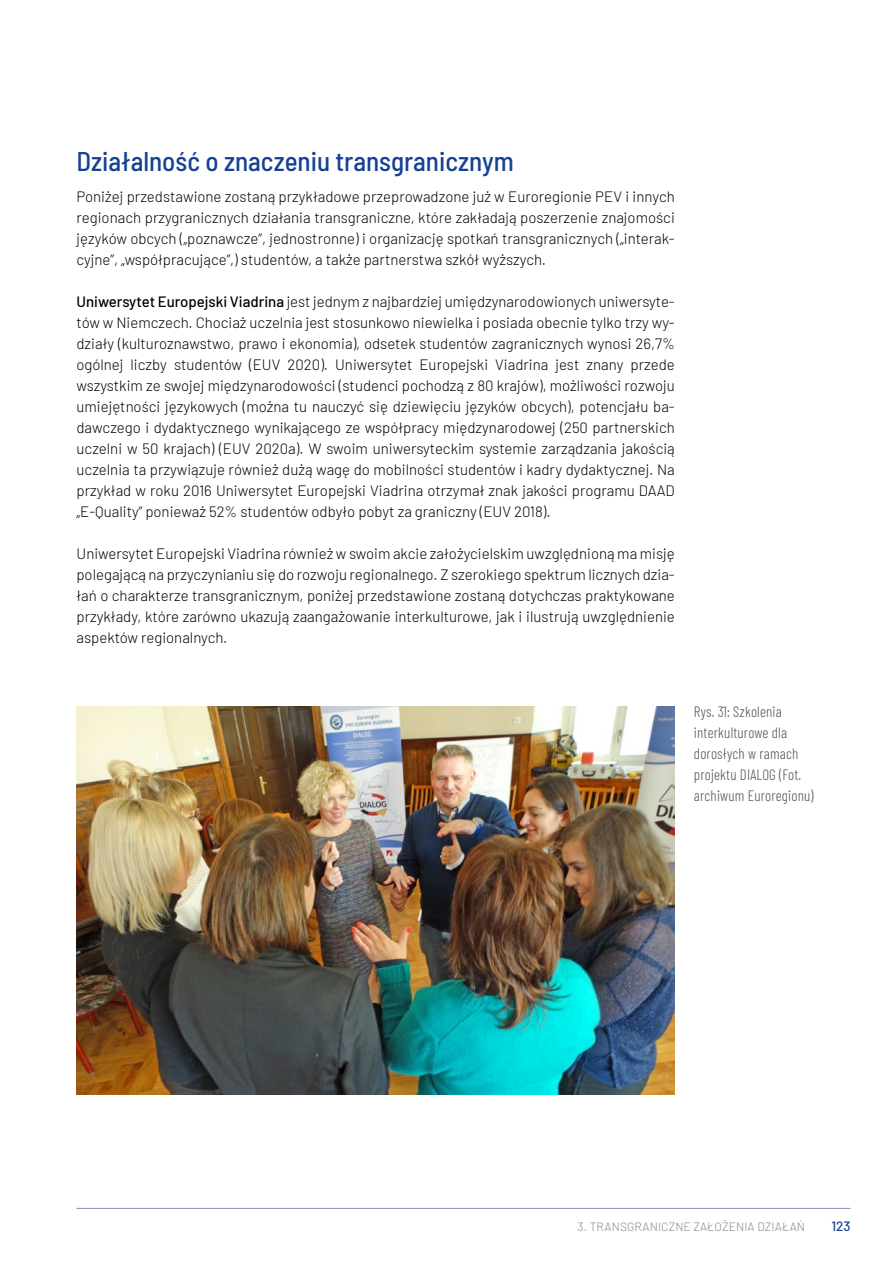
<style>
.page{position:relative;width:893px;height:1263px;background:#fff}
.page>*{position:absolute;margin:0;border:0;box-sizing:border-box;transform-origin:0 0}
.Zwischentitel{font:500 semi-condensed 27px "Barlow";color:#164194}
.Fließtext_polnisch{font:300 15px/21px "Barlow";color:#000;text-align:justify}
.Bildunterschrift{font:300 15px/21px "Barlow Condensed";letter-spacing:.01em;color:#575756}
.t1{font:500 13.5px "Barlow";color:#164194}
.Kolumnentitel{font:300 12px "Barlow";letter-spacing:.01em;color:#878787}
.s1{font-weight:500}
</style>
<div class="page">
<hr style="left:77px;top:1208px;width:773px;height:1px;background:#8f96cb">
<img style="left:77px;top:706px;width:598px;height:389px">
<p class="Zwischentitel" style="left:77px;top:142px;width:439px">Działalność o znaczeniu transgranicznym</p>
<p class="Fließtext_polnisch" style="left:77px;top:185px;width:600px">Poniżej przedstawione zostaną przykładowe przeprowadzone już w Euroregionie PEV i innych regionach przygranicznych działania transgraniczne, które zakładają poszerzenie znajomości języków obcych („poznawcze”, jednostronne) i organizację spotkań transgranicznych („interak&shy;cyjne”, „współpracujące”,) studentów, a także partnerstwa szkół wyższych.</p>
<p class="Fließtext_polnisch" style="left:77px;top:290px;width:600px"><span class="s1">Uniwersytet Europejski Viadrina</span> jest jednym z najbardziej umiędzynarodowionych uniwersyte&shy;tów w Niemczech. Chociaż uczelnia jest stosunkowo niewielka i posiada obecnie tylko trzy wy&shy;działy (kulturoznawstwo, prawo i ekonomia), odsetek studentów zagranicznych wynosi 26,7% ogólnej liczby studentów (EUV 2020). Uniwersytet Europejski Viadrina jest znany przede wszystkim ze swojej międzynarodowości (studenci pochodzą z 80 krajów), możliwości rozwoju umiejętności językowych (można tu nauczyć się dziewięciu języków obcych), potencjału ba&shy;dawczego i dydaktycznego wynikającego ze współpracy międzynarodowej (250 partnerskich uczelni w 50 krajach) (EUV 2020a). W swoim uniwersyteckim systemie zarządzania jakością uczelnia ta przywiązuje również dużą wagę do mobilności studentów i kadry dydaktycznej. Na przykład w roku 2016 Uniwersytet Europejski Viadrina otrzymał znak jakości programu DAAD „E-Quality” ponieważ 52% studentów odbyło pobyt za graniczny (EUV 2018).</p>
<p class="Fließtext_polnisch" style="left:77px;top:542px;width:600px">Uniwersytet Europejski Viadrina również w swoim akcie założycielskim uwzględnioną ma misję polegającą na przyczynianiu się do rozwoju regionalnego. Z szerokiego spektrum licznych dzia&shy;łań o charakterze transgranicznym, poniżej przedstawione zostaną dotychczas praktykowane przykłady, które zarówno ukazują zaangażowanie interkulturowe, jak i ilustrują uwzględnienie aspektów regionalnych.</p>
<p class="Bildunterschrift" style="left:694px;top:700px;width:121px">Rys. 31: Szkolenia interkulturowe dla dorosłych w ramach projektu DIALOG (Fot. archiwum Euroregionu)</p>
<p class="Kolumnentitel" style="left:577px;top:1218px;width:229px">3. TRANSGRANICZNE ZAŁOŻENIA DZIAŁAŃ</p>
<p class="t1" style="left:831px;top:1217px;width:21px">123</p>
</div>
